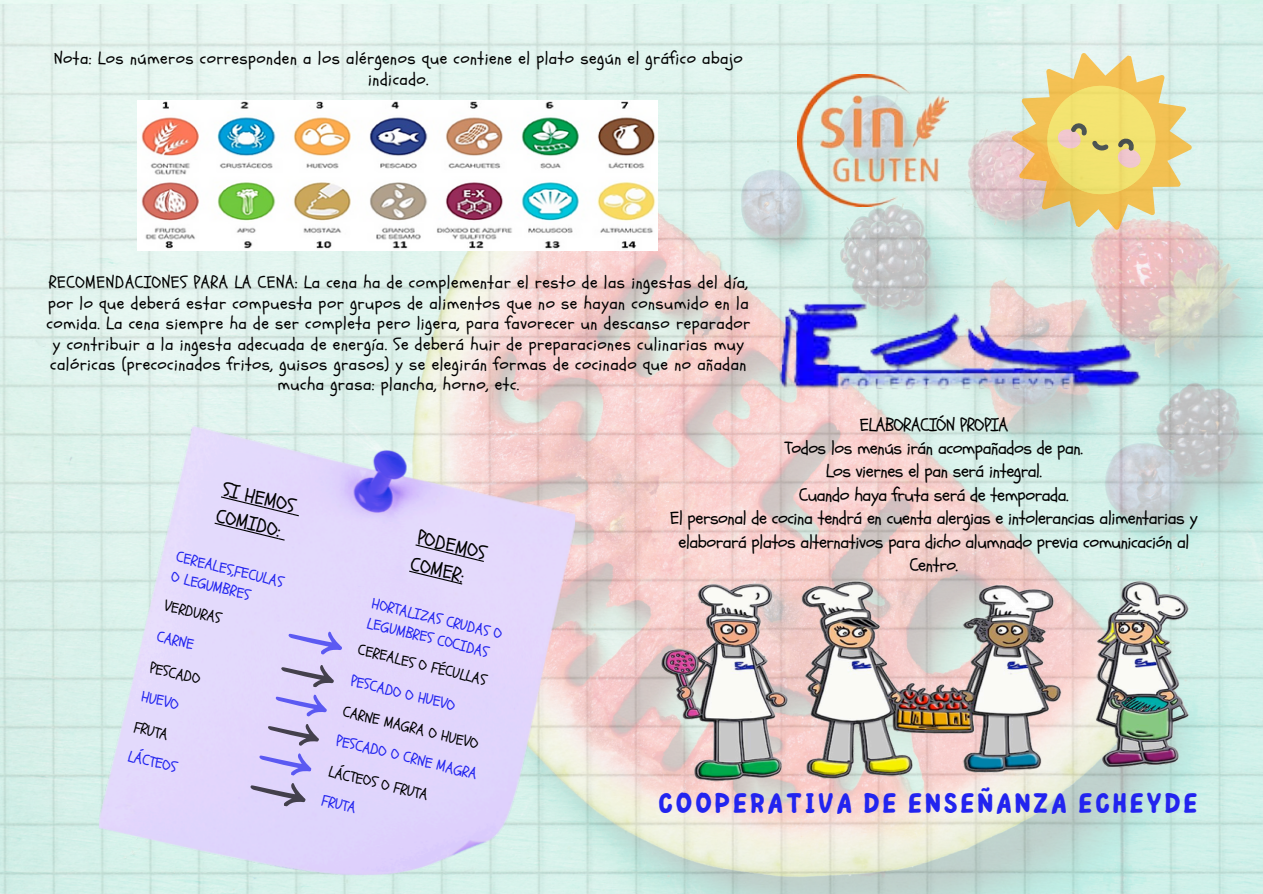
<style>
.page{position:relative;width:1263px;height:894px;background:#fff}
.page>*{position:absolute;margin:0;border:0;box-sizing:border-box;transform-origin:0 0}
.t1{font:700 28.35px "Childos Arabic";letter-spacing:.08em;color:#2224ef}
.t2{font:19.5px/27px "Schoolbell";color:#000}
.t3{font:18.15px/23.4px "Schoolbell";letter-spacing:-.025em;color:#000;text-align:center}
.t4{font:17.1px/20.4px "Schoolbell";letter-spacing:.03em;color:#000;text-align:center}
.t5{font:15px "Schoolbell";color:#2224ef}
.t6{font:15px "Schoolbell";color:#000}
</style>
<div class="page">
<img style="left:0;top:5px;width:1263px;height:888px">
<img style="left:137px;top:100px;width:520px;height:150px">
<img style="left:654px;top:553px;width:549px;height:234px">
<img style="left:700px;top:194px;width:514px;height:308px">
<svg style="left:990px;top:28px;width:224px;height:225px;background:#dde2d5"></svg>
<svg style="left:1033px;top:72px;width:136px;height:136px;background:#ecd06f"></svg>
<img style="left:99px;top:425px;width:477px;height:451px">
<svg style="left:221px;top:496px;width:78px;height:20px;background:#d5cbed"></svg>
<svg style="left:215px;top:522px;width:70px;height:18px"></svg>
<svg style="left:415px;top:544px;width:69px;height:18px"></svg>
<svg style="left:409px;top:570px;width:53px;height:14px"></svg>
<svg style="left:248px;top:621px;width:97px;height:189px;background:#d1c7f1"></svg>
<img style="left:797px;top:74px;width:151px;height:132px">
<p class="t4" style="left:54px;top:49px;width:690px">Nota: Los números corresponden a los alérgenos que contiene el plato según el gráfico abajo indicado.</p>
<h3 class="t4" style="left:47px;top:273px;width:705px">RECOMENDACIONES PARA LA CENA: La cena ha de complementar el resto de las ingestas del día, por lo que deberá estar compuesta por grupos de alimentos que no se hayan consumido en la comida. La cena siempre ha de ser completa pero ligera, para favorecer un descanso reparador y contribuir a la ingesta adecuada de energía. Se deberá huir de preparaciones culinarias muy calóricas (precocinados fritos, guisos grasos) y se elegirán formas de cocinado que no añadan mucha grasa: plancha, horno, etc.</h3>
<p class="t2" style="left:226px;top:476px;width:75px;rotate:14deg">SI HEMOS<br>COMIDO:</p>
<h2 class="t5" style="left:179px;top:546px;width:111px;rotate:14deg">CEREALES,FECULAS</h2>
<h2 class="t5" style="left:174px;top:566px;width:82px;rotate:14deg">O LEGUMBRES</h2>
<p class="t6" style="left:167px;top:595px;width:59px;rotate:14deg">VERDURAS</p>
<p class="t5" style="left:160px;top:626px;width:39px;rotate:14deg">CARNE</p>
<p class="t6" style="left:152px;top:657px;width:53px;rotate:14deg">PESCADO</p>
<p class="t5" style="left:144px;top:685px;width:39px;rotate:14deg">HUEVO</p>
<p class="t6" style="left:137px;top:716px;width:36px;rotate:14deg">FRUTA</p>
<p class="t5" style="left:131px;top:745px;width:51px;rotate:14deg">LÁCTEOS</p>
<p class="t2" style="left:421px;top:524px;width:72px;rotate:14deg">PODEMOS<br>COMER:</p>
<p class="t5" style="left:375px;top:593px;width:135px;rotate:14deg">HORTALIZAS CRUDAS O</p>
<p class="t6" style="left:361px;top:639px;width:133px;rotate:14deg">CEREALES O FÉCULLAS</p>
<p class="t5" style="left:370px;top:612px;width:126px;rotate:14deg">LEGUMBRES COCIDAS</p>
<p class="t5" style="left:353px;top:670px;width:109px;rotate:14deg">PESCADO O HUEVO</p>
<p class="t5" style="left:339px;top:730px;width:146px;rotate:14deg">PESCADO O CRNE MAGRA</p>
<p class="t6" style="left:346px;top:701px;width:140px;rotate:14deg">CARNE MAGRA O HUEVO</p>
<p class="t6" style="left:331px;top:761px;width:103px;rotate:14deg">LÁCTEOS O FRUTA</p>
<p class="t5" style="left:324px;top:790px;width:36px;rotate:14deg">FRUTA</p>
<p class="t3" style="left:670px;top:413px;width:529px">ELABORACIÓN PROPIA<br>Todos los menús irán acompañados de pan.<br>Los viernes el pan será integral.<br>Cuando haya fruta será de temporada.<br>El personal de cocina tendrá en cuenta alergias e intolerancias alimentarias y elaborará platos alternativos para dicho alumnado previa comunicación al Centro.</p>
<p class="t1" style="left:658px;top:782px;width:541px">COOPERATIVA DE ENSEÑANZA ECHEYDE</p>
</div>
